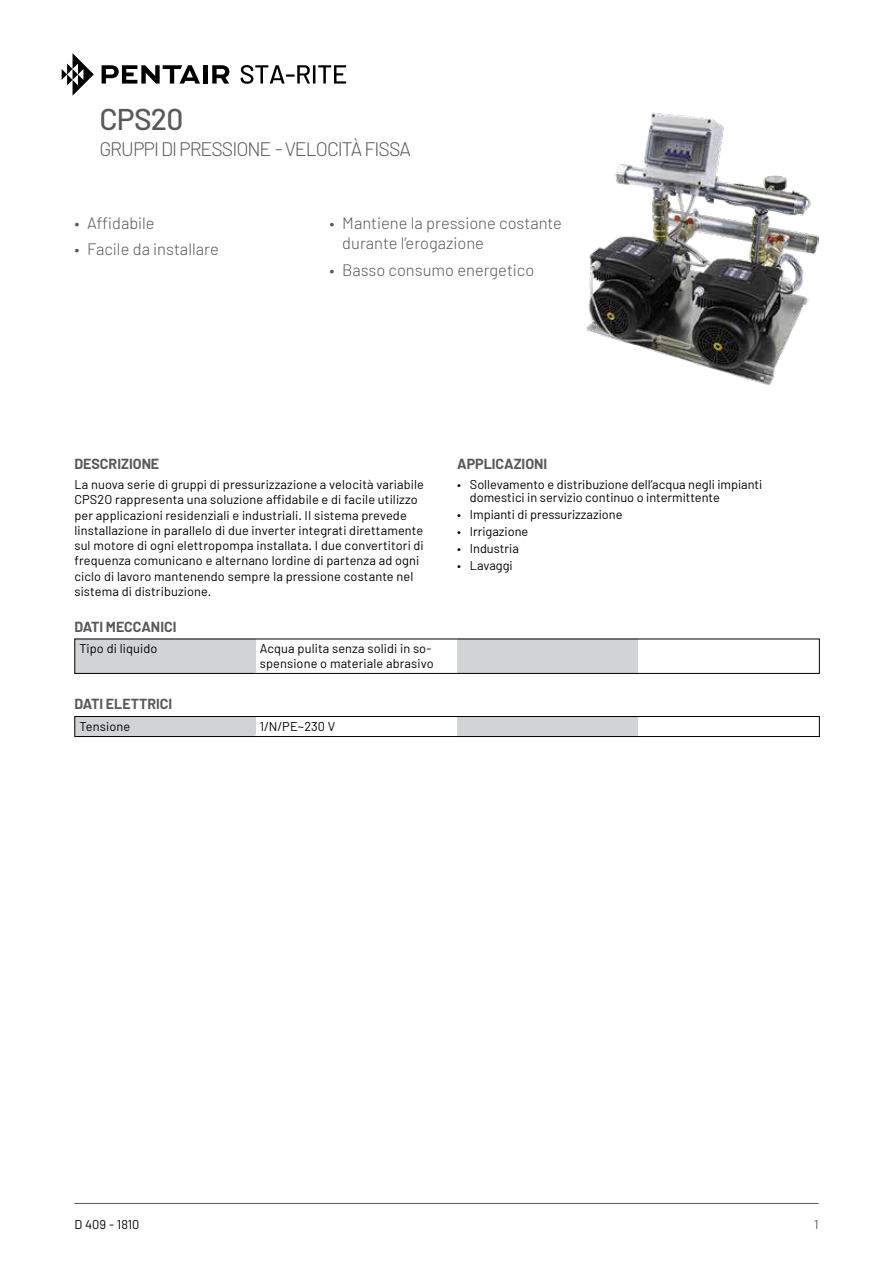
<style>
.page{position:relative;width:893px;height:1263px;background:#fff}
.page>*{position:absolute;margin:0;border:0;box-sizing:border-box;transform-origin:0 0}
.t1{font:500 30px "Barlow";letter-spacing:-.025em;color:#58595b}
.t2{font:300 19.5px "Barlow";letter-spacing:-.05em;color:#58595b}
.t3{font:300 16.5px/20.2px "Barlow";color:#58595b}
.t4{font:700 14.25px "Barlow";color:#58595b}
.t5{font:12.75px/15.3px "Barlow";letter-spacing:.01em;color:#000}
.t6{font:12.75px "Barlow";color:#58595b}
.s1{font-weight:300}
</style>
<div class="page">
<hr style="left:74px;top:1203px;width:745px;height:1px;background:#58595b">
<img style="left:586px;top:112px;width:233px;height:273px">
<svg style="left:255px;top:641px;width:383px;height:31px"></svg>
<div style="left:75px;top:639px;width:180px;height:33px;background:#d1d3d4"></div>
<div style="left:74px;top:639px;width:746px;height:35px;border:1px solid #000"></div>
<svg style="left:255px;top:718px;width:383px;height:17px"></svg>
<div style="left:75px;top:717px;width:180px;height:18px;background:#d1d3d4"></div>
<div style="left:74px;top:716px;width:746px;height:21px;border:1px solid #000"></div>
<svg style="left:62px;top:53px;width:32px;height:43px"></svg>
<svg style="left:102px;top:65px;width:98px;height:19px"></svg>
<hr style="left:203px;top:65px;width:4px;height:19px;background:#000">
<svg style="left:212px;top:65px;width:17px;height:19px"></svg>
<svg style="left:241px;top:65px;width:105px;height:19px"></svg>
<h1 class="t1" style="left:99px;top:101px;width:85px">CPS20</h1>
<h2 class="t2" style="left:99px;top:136px;width:313px">GRUPPI DI PRESSIONE - VELOCITÀ FISSA</h2>
<p class="t3" style="left:74px;top:213px;width:82px">• Affidabile</p>
<p class="t3" style="left:74px;top:239px;width:146px">• Facile da installare</p>
<p class="t4" style="left:74px;top:455px;width:86px">DESCRIZIONE</p>
<p class="t3" style="left:342px;top:213px;width:221px;text-indent:-13px">• Mantiene la pressione costante durante l’erogazione</p>
<p class="t3" style="left:330px;top:259px;width:206px">• Basso consumo energetico</p>
<p class="t4" style="left:457px;top:455px;width:92px">APPLICAZIONI</p>
<p class="t5" style="left:74px;top:476px;width:351px">La nuova serie di gruppi di pressurizzazione a velocità variabile CPS2O rappresenta una soluzione affidabile e di facile utilizzo per applicazioni residenziali e industriali. II sistema prevede linstallazione in parallelo di due inverter integrati direttamente sul motore di ogni elettropompa installata. I due convertitori di frequenza comunicano e alternano lordine di partenza ad ogni ciclo di lavoro mantenendo sempre Ia pressione costante nel sistema di distribuzione.</p>
<p class="t4" style="left:74px;top:618px;width:104px">DATI MECCANICI</p>
<p class="t5" style="left:79px;top:640px;width:79px">Tipo di liquido</p>
<p class="t5" style="left:260px;top:640px;width:175px">Acqua pulita senza solidi in so&shy;spensione o materiale abrasivo</p>
<p class="t4" style="left:74px;top:695px;width:99px">DATI ELETTRICI</p>
<p class="t5" style="left:79px;top:718px;width:52px">Tensione</p>
<p class="t5" style="left:260px;top:718px;width:77px">1/N/PE~230 V</p>
<p class="t5" style="left:470px;top:477px;width:294px;line-height:13.5px;text-indent:-13px"><span class="s1">•</span> Sollevamento e distribuzione dell’acqua negli impianti domestici in servizio continuo o intermittente</p>
<p class="t5" style="left:457px;top:507px;width:167px"><span class="s1">•</span> Impianti di pressurizzazione</p>
<p class="t5" style="left:457px;top:524px;width:73px"><span class="s1">•</span> Irrigazione</p>
<p class="t5" style="left:457px;top:541px;width:63px"><span class="s1">•</span> Industria</p>
<p class="t5" style="left:457px;top:557px;width:57px"><span class="s1">•</span> Lavaggi</p>
<p class="t5" style="left:74px;top:1216px;width:67px">D 409 - 1810</p>
<p class="t6" style="left:814px;top:1216px;width:6px">1</p>
</div>
